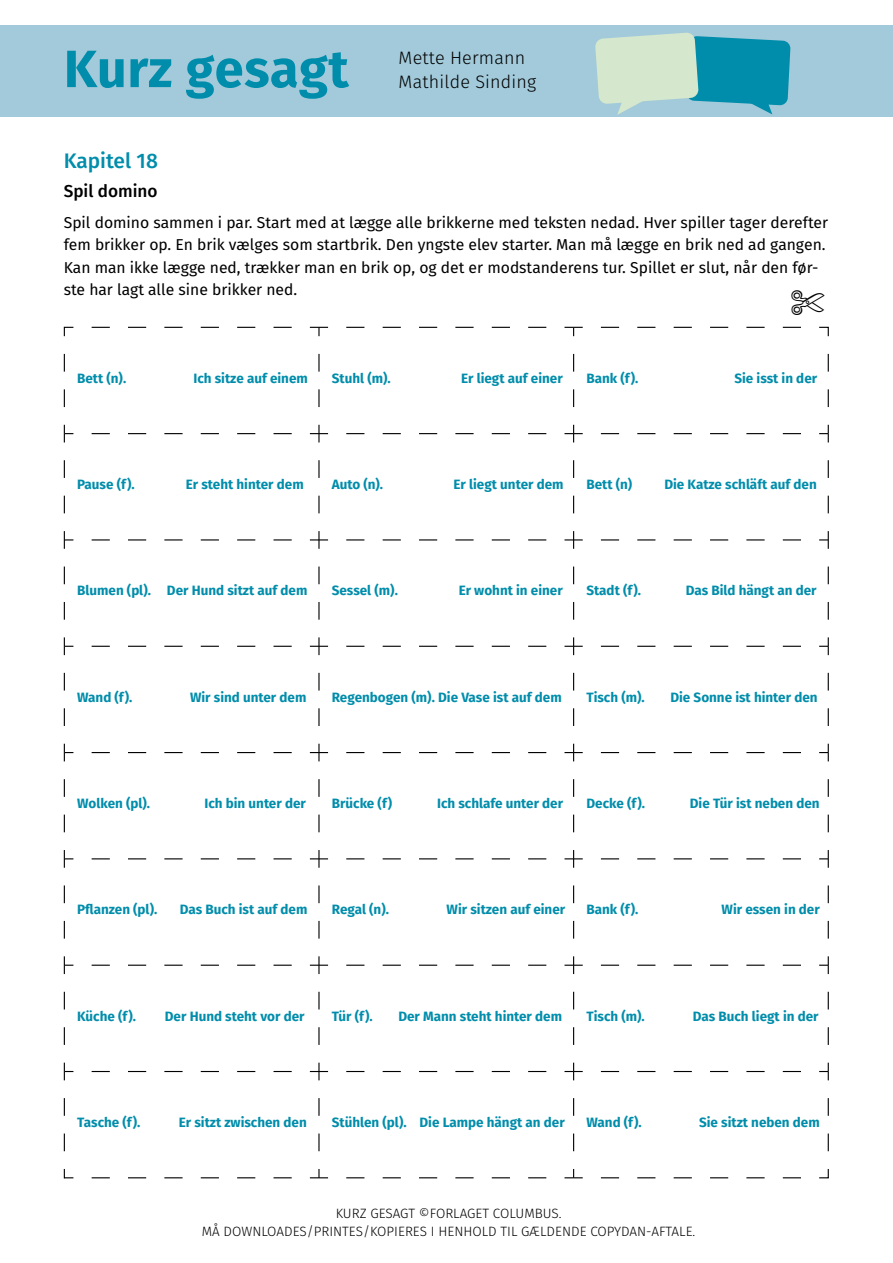
<style>
.page{position:relative;width:893px;height:1263px;background:#fff}
.page>*{position:absolute;margin:0;border:0;box-sizing:border-box;transform-origin:0 0}
.t1{font:700 52.5px "Fira Sans";letter-spacing:.01em;color:#008dab}
.t2{font:500 21px "Fira Sans";color:#008dab}
.t3{font:300 18px/24px "Fira Sans";letter-spacing:.01em;color:#000}
.t4{font:500 17.25px "Fira Sans";color:#000}
.t5{font:15.75px/22.5px "Fira Sans";color:#000}
.t6{font:700 13.5px "Fira Sans";color:#008dab}
.t7{font:300 13.5px/18px "Fira Sans";color:#000;text-align:center}
</style>
<div class="page">
<div style="left:0;top:26px;width:893px;height:91px;background:#a2cada"></div>
<svg style="left:595px;top:32px;width:196px;height:83px"></svg>
<svg style="left:346px;top:327px;width:201px;height:1px"></svg>
<svg style="left:573px;top:353px;width:1px;height:54px"></svg>
<svg style="left:828px;top:353px;width:1px;height:54px"></svg>
<svg style="left:564px;top:326px;width:265px;height:10px"></svg>
<svg style="left:64px;top:460px;width:1px;height:53px"></svg>
<svg style="left:346px;top:433px;width:201px;height:1px"></svg>
<svg style="left:318px;top:460px;width:2px;height:53px"></svg>
<svg style="left:63px;top:326px;width:265px;height:116px"></svg>
<svg style="left:601px;top:433px;width:200px;height:1px"></svg>
<svg style="left:573px;top:460px;width:1px;height:53px"></svg>
<svg style="left:564px;top:425px;width:19px;height:17px"></svg>
<svg style="left:828px;top:460px;width:1px;height:53px"></svg>
<svg style="left:819px;top:425px;width:10px;height:17px"></svg>
<svg style="left:92px;top:539px;width:200px;height:1px"></svg>
<svg style="left:64px;top:566px;width:1px;height:54px"></svg>
<svg style="left:64px;top:531px;width:9px;height:18px"></svg>
<svg style="left:346px;top:539px;width:201px;height:1px"></svg>
<svg style="left:318px;top:566px;width:2px;height:54px"></svg>
<svg style="left:310px;top:531px;width:18px;height:18px"></svg>
<svg style="left:601px;top:539px;width:200px;height:1px"></svg>
<svg style="left:573px;top:566px;width:1px;height:54px"></svg>
<svg style="left:564px;top:531px;width:19px;height:18px"></svg>
<svg style="left:828px;top:566px;width:1px;height:54px"></svg>
<svg style="left:819px;top:531px;width:10px;height:18px"></svg>
<svg style="left:92px;top:646px;width:200px;height:1px"></svg>
<svg style="left:64px;top:672px;width:1px;height:54px"></svg>
<svg style="left:64px;top:637px;width:9px;height:18px"></svg>
<svg style="left:346px;top:646px;width:201px;height:1px"></svg>
<svg style="left:318px;top:672px;width:2px;height:54px"></svg>
<svg style="left:310px;top:637px;width:18px;height:18px"></svg>
<svg style="left:601px;top:646px;width:200px;height:1px"></svg>
<svg style="left:573px;top:672px;width:1px;height:54px"></svg>
<svg style="left:564px;top:637px;width:19px;height:18px"></svg>
<svg style="left:828px;top:672px;width:1px;height:54px"></svg>
<svg style="left:819px;top:637px;width:10px;height:18px"></svg>
<svg style="left:92px;top:752px;width:200px;height:1px"></svg>
<svg style="left:64px;top:779px;width:1px;height:53px"></svg>
<svg style="left:64px;top:744px;width:9px;height:17px"></svg>
<svg style="left:346px;top:752px;width:201px;height:1px"></svg>
<svg style="left:318px;top:779px;width:2px;height:53px"></svg>
<svg style="left:310px;top:744px;width:18px;height:17px"></svg>
<svg style="left:601px;top:752px;width:200px;height:1px"></svg>
<svg style="left:573px;top:779px;width:1px;height:53px"></svg>
<svg style="left:564px;top:744px;width:19px;height:17px"></svg>
<svg style="left:828px;top:779px;width:1px;height:53px"></svg>
<svg style="left:819px;top:744px;width:10px;height:17px"></svg>
<svg style="left:92px;top:858px;width:200px;height:1px"></svg>
<svg style="left:64px;top:885px;width:1px;height:54px"></svg>
<svg style="left:64px;top:850px;width:9px;height:18px"></svg>
<svg style="left:346px;top:858px;width:201px;height:1px"></svg>
<svg style="left:318px;top:885px;width:2px;height:54px"></svg>
<svg style="left:310px;top:850px;width:18px;height:18px"></svg>
<svg style="left:601px;top:858px;width:200px;height:1px"></svg>
<svg style="left:573px;top:885px;width:1px;height:54px"></svg>
<svg style="left:564px;top:850px;width:19px;height:18px"></svg>
<svg style="left:828px;top:885px;width:1px;height:54px"></svg>
<svg style="left:819px;top:850px;width:10px;height:18px"></svg>
<svg style="left:92px;top:965px;width:200px;height:1px"></svg>
<svg style="left:64px;top:991px;width:1px;height:54px"></svg>
<svg style="left:64px;top:956px;width:9px;height:18px"></svg>
<svg style="left:346px;top:965px;width:201px;height:1px"></svg>
<svg style="left:318px;top:991px;width:2px;height:54px"></svg>
<svg style="left:310px;top:956px;width:18px;height:18px"></svg>
<svg style="left:601px;top:965px;width:200px;height:1px"></svg>
<svg style="left:573px;top:991px;width:1px;height:54px"></svg>
<svg style="left:564px;top:956px;width:19px;height:18px"></svg>
<svg style="left:828px;top:991px;width:1px;height:54px"></svg>
<svg style="left:819px;top:956px;width:10px;height:18px"></svg>
<svg style="left:92px;top:1071px;width:200px;height:1px"></svg>
<svg style="left:92px;top:1177px;width:200px;height:1px"></svg>
<svg style="left:63px;top:1063px;width:10px;height:116px"></svg>
<svg style="left:346px;top:1071px;width:201px;height:1px"></svg>
<svg style="left:318px;top:1098px;width:2px;height:53px"></svg>
<svg style="left:310px;top:1063px;width:18px;height:17px"></svg>
<svg style="left:346px;top:1177px;width:201px;height:1px"></svg>
<svg style="left:310px;top:1169px;width:18px;height:9px"></svg>
<svg style="left:601px;top:1071px;width:200px;height:1px"></svg>
<svg style="left:573px;top:1098px;width:1px;height:53px"></svg>
<svg style="left:564px;top:1063px;width:19px;height:17px"></svg>
<svg style="left:828px;top:1098px;width:1px;height:53px"></svg>
<svg style="left:819px;top:1063px;width:10px;height:17px"></svg>
<svg style="left:564px;top:1169px;width:265px;height:10px"></svg>
<h1 class="t1" style="left:64px;top:25px;width:286px">Kurz gesagt</h1>
<h3 class="t3" style="left:399px;top:46px;width:139px">Mette Hermann<br>Mathilde Sinding</h3>
<h2 class="t2" style="left:64px;top:144px;width:96px">Kapitel 18</h2>
<p class="t4" style="left:64px;top:177px;width:95px">Spil domino</p>
<p class="t5" style="left:64px;top:211px;width:766px">Spil domino sammen i par. Start med at lægge alle brikkerne med teksten nedad. Hver spiller tager derefter fem brikker op. En brik vælges som startbrik. Den yngste elev starter. Man må lægge en brik ned ad gangen.<br>Kan man ikke lægge ned, trækker man en brik op, og det er modstanderens tur. Spillet er slut, når den før&shy;ste har lagt alle sine brikker ned.</p>
<p class="t6" style="left:77px;top:367px;width:51px">Bett (n).</p>
<p class="t6" style="left:193px;top:367px;width:116px">Ich sitze auf einem</p>
<p class="t6" style="left:332px;top:367px;width:60px">Stuhl (m).</p>
<p class="t6" style="left:461px;top:367px;width:103px">Er liegt auf einer</p>
<p class="t6" style="left:586px;top:367px;width:53px">Bank (f).</p>
<p class="t6" style="left:734px;top:367px;width:84px">Sie isst in der</p>
<p class="t6" style="left:77px;top:473px;width:59px">Pause (f).</p>
<p class="t6" style="left:186px;top:473px;width:119px">Er steht hinter dem</p>
<p class="t6" style="left:332px;top:473px;width:53px">Auto (n).</p>
<p class="t6" style="left:454px;top:473px;width:112px">Er liegt unter dem</p>
<p class="t6" style="left:586px;top:473px;width:47px">Bett (n)</p>
<p class="t6" style="left:664px;top:473px;width:154px">Die Katze schläft auf den</p>
<p class="t6" style="left:77px;top:579px;width:232px">Blumen (pl). Der Hund sitzt auf dem</p>
<p class="t6" style="left:332px;top:579px;width:68px">Sessel (m).</p>
<p class="t6" style="left:459px;top:579px;width:106px">Er wohnt in einer</p>
<p class="t6" style="left:586px;top:579px;width:56px">Stadt (f).</p>
<p class="t6" style="left:686px;top:579px;width:132px">Das Bild hängt an der</p>
<p class="t6" style="left:77px;top:686px;width:57px">Wand (f).</p>
<p class="t6" style="left:190px;top:686px;width:118px">Wir sind unter dem</p>
<p class="t6" style="left:332px;top:686px;width:231px">Regenbogen (m). Die Vase ist auf dem</p>
<p class="t6" style="left:586px;top:686px;width:60px">Tisch (m).</p>
<p class="t6" style="left:670px;top:686px;width:149px">Die Sonne ist hinter den</p>
<p class="t6" style="left:77px;top:792px;width:74px">Wolken (pl).</p>
<p class="t6" style="left:205px;top:792px;width:103px">Ich bin unter der</p>
<p class="t6" style="left:332px;top:792px;width:62px">Brücke (f)</p>
<p class="t6" style="left:437px;top:792px;width:128px">Ich schlafe unter der</p>
<p class="t6" style="left:586px;top:792px;width:60px">Decke (f).</p>
<p class="t6" style="left:690px;top:792px;width:131px">Die Tür ist neben den</p>
<p class="t6" style="left:77px;top:898px;width:82px">Pflanzen (pl).</p>
<p class="t6" style="left:180px;top:898px;width:129px">Das Buch ist auf dem</p>
<p class="t6" style="left:332px;top:898px;width:59px">Regal (n).</p>
<p class="t6" style="left:447px;top:898px;width:120px">Wir sitzen auf einer</p>
<p class="t6" style="left:586px;top:898px;width:53px">Bank (f).</p>
<p class="t6" style="left:722px;top:898px;width:100px">Wir essen in der</p>
<p class="t6" style="left:77px;top:1005px;width:60px">Küche (f).</p>
<p class="t6" style="left:165px;top:1005px;width:141px">Der Hund steht vor der</p>
<p class="t6" style="left:332px;top:1005px;width:42px">Tür (f).</p>
<p class="t6" style="left:398px;top:1005px;width:165px">Der Mann steht hinter dem</p>
<p class="t6" style="left:586px;top:1005px;width:60px">Tisch (m).</p>
<p class="t6" style="left:693px;top:1005px;width:127px">Das Buch liegt in der</p>
<p class="t6" style="left:77px;top:1111px;width:65px">Tasche (f).</p>
<p class="t6" style="left:179px;top:1111px;width:129px">Er sitzt zwischen den</p>
<p class="t6" style="left:332px;top:1111px;width:234px">Stühlen (pl). Die Lampe hängt an der</p>
<p class="t6" style="left:586px;top:1111px;width:57px">Wand (f).</p>
<p class="t6" style="left:699px;top:1111px;width:122px">Sie sitzt neben dem</p>
<p class="t7" style="left:202px;top:1204px;width:495px">KURZ GESAGT ©FORLAGET COLUMBUS.<br>MÅ DOWNLOADES/PRINTES/KOPIERES I HENHOLD TIL GÆLDENDE COPYDAN-AFTALE.</p>
</div>
